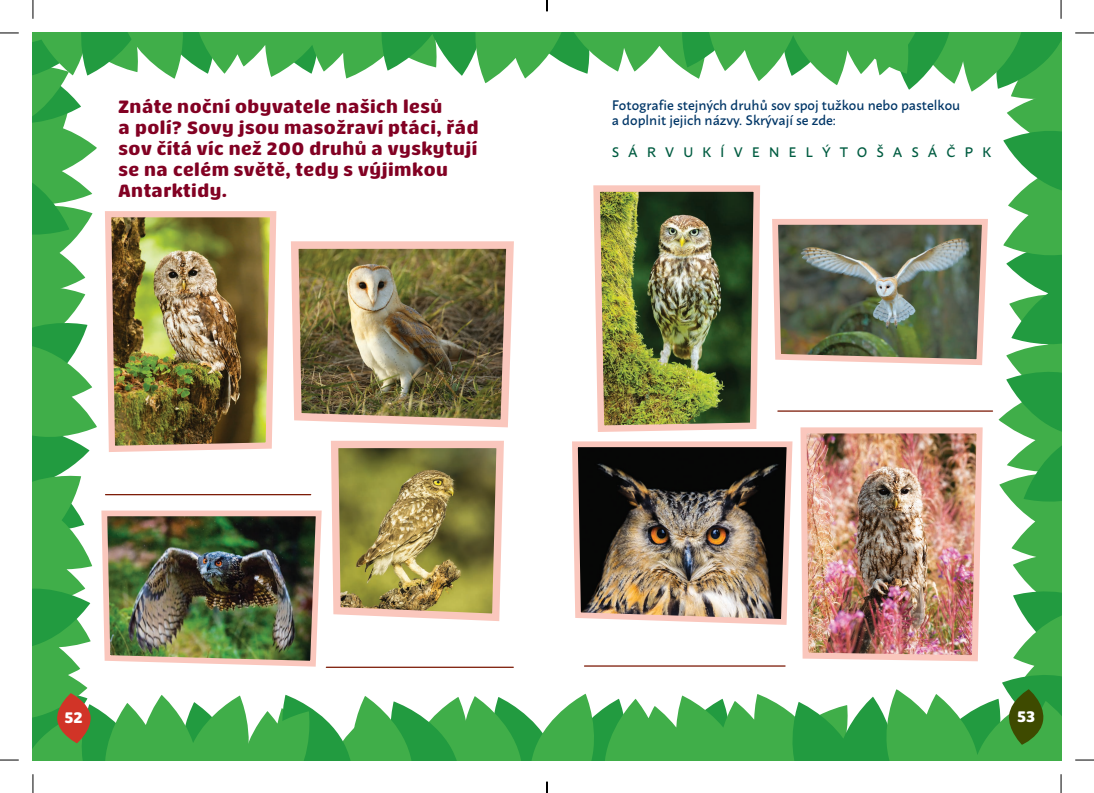
<style>
.page{position:relative;width:1094px;height:793px;background:#fff}
.page>*{position:absolute;margin:0;border:0;box-sizing:border-box;transform-origin:0 0}
.t1{font:17.5px/21px "Kardia Thick";letter-spacing:.03em;color:#820123}
.t2{font:15px "Kardia Thick";color:#fff}
.t3{font:500 13.75px/15px "Macho";color:#003667}
.t4{font:500 13.75px "Macho";color:#005c41}
</style>
<div class="page">
<img style="left:33px;top:33px;width:1027px;height:726px">
<img style="left:797px;top:424px;width:188px;height:240px">
<img style="left:590px;top:182px;width:173px;height:253px">
<hr style="left:105px;top:494px;width:206px;height:1px;background:#791500">
<hr style="left:326px;top:666px;width:187px;height:1px;background:#791500">
<hr style="left:584px;top:665px;width:201px;height:1px;background:#791500">
<hr style="left:777px;top:410px;width:215px;height:1px;background:#791500">
<svg style="left:0;top:32px;width:19px;height:2px"></svg>
<svg style="left:1075px;top:32px;width:18px;height:2px"></svg>
<svg style="left:0;top:759px;width:19px;height:1px"></svg>
<svg style="left:1075px;top:759px;width:18px;height:1px"></svg>
<svg style="left:32px;top:0;width:2px;height:19px"></svg>
<svg style="left:32px;top:774px;width:2px;height:18px"></svg>
<svg style="left:1060px;top:0;width:1px;height:19px"></svg>
<svg style="left:1060px;top:774px;width:1px;height:18px"></svg>
<p class="t1" style="left:119px;top:96px;width:361px">Znáte noční obyvatele našich lesů<br>a polí? Sovy jsou masožraví ptáci, řád sov čítá víc než 200 druhů a vyskytují se na celém světě, tedy s výjimkou<br>Antarktidy.</p>
<p class="t3" style="left:612px;top:96px;width:350px">Fotografie stejných druhů sov spoj tužkou nebo pastelkou a doplnit jejich názvy. Skrývají se zde:</p>
<p class="t4" style="left:612px;top:140px;width:381px">S Á R V U K Í V E N E L Ý T O Š A S Á Č P K</p>
<p class="t2" style="left:65px;top:709px;width:20px">52</p>
<p class="t2" style="left:1016px;top:707px;width:20px">53</p>
</div>
